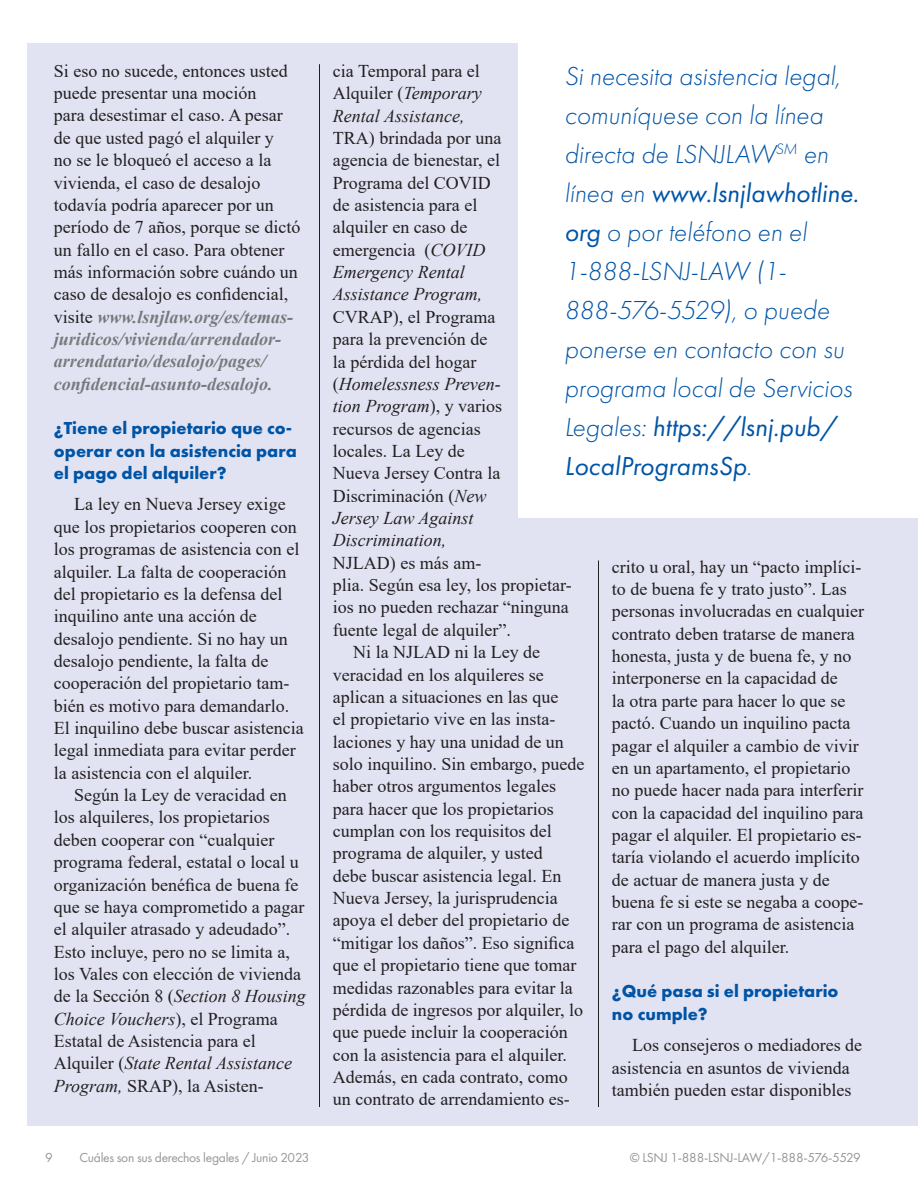
<style>
.page{position:relative;width:918px;height:1188px;background:#fff}
.page>*{position:absolute;margin:0;border:0;box-sizing:border-box;transform-origin:0 0}
.t1{font:italic 300 27px/39px "Futura PT";color:#0054a6}
.t2{font:18px/22.4px "Times New Roman";color:#231f20}
.t3{font:700 18px/22.4px "Futura PT";color:#0054a6}
.t4{font:13.5px "Futura PT";letter-spacing:-.02em;color:#949698}
.s1{font-weight:700;font-style:italic;color:#77797b}
.s2{font-style:italic}
.s3{font-weight:400}
</style>
<div class="page">
<div style="left:27px;top:43px;width:891px;height:1083px;background:#e1e3f3"></div>
<div style="left:518px;top:35px;width:400px;height:483px;background:#fff"></div>
<hr style="left:319px;top:64px;width:1px;height:1043px;background:#231f20">
<hr style="left:598px;top:561px;width:1px;height:546px;background:#231f20">
<p class="t2" style="left:54px;top:59px;width:248px">Si eso no sucede, entonces usted puede presentar una moción<br>para desestimar el caso. A pesar de que usted pagó el alquiler y<br>no se le bloqueó el acceso a la vivienda, el caso de desalojo todavía podría aparecer por un período de 7 años, porque se dictó un fallo en el caso. Para obtener más información sobre cuándo un caso de desalojo es confidencial, visite <span class="s1">www.lsnjlaw.org/es/temas&shy;juridicos/vivienda/arrendador&shy;arrendatario/desalojo/pages/ confidencial-asunto-desalojo.</span></p>
<p class="t3" style="left:54px;top:417px;width:244px">¿Tiene el propietario que co&shy;operar con la asistencia para el pago del alquiler?</p>
<p class="t2" style="left:54px;top:493px;width:251px;text-indent:20px">La ley en Nueva Jersey exige que los propietarios cooperen con los programas de asistencia con el alquiler. La falta de cooperación del propietario es la defensa del inquilino ante una acción de desalojo pendiente. Si no hay un desalojo pendiente, la falta de cooperación del propietario tam&shy;bién es motivo para demandarlo.<br>El inquilino debe buscar asistencia legal inmediata para evitar perder la asistencia con el alquiler.</p>
<p class="t2" style="left:54px;top:783px;width:253px;text-indent:20px">Según la Ley de veracidad en los alquileres, los propietarios deben cooperar con “cualquier programa federal, estatal o local u organización benéfica de buena fe que se haya comprometido a pagar el alquiler atrasado y adeudado”.<br>Esto incluye, pero no se limita a, los Vales con elección de vivienda de la Sección 8 (<span class="s2">Section 8 Housing<br>Choice Vouchers</span>), el Programa<br>Estatal de Asistencia para el<br>Alquiler (<span class="s2">State Rental Assistance<br>Program,</span> SRAP), la Asisten-</p>
<p class="t2" style="left:333px;top:59px;width:150px;text-align:justify">cia Temporal para el Alquiler (<span class="s2">Temporary Rental Assistance,</span></p>
<p class="t2" style="left:333px;top:126px;width:170px">TRA) brindada por una agencia de bienestar, el<br>Programa del COVID de asistencia para el alquiler en caso de emergencia (<span class="s2">COVID<br>Emergency Rental<br>Assistance Program,</span></p>
<p class="t2" style="left:333px;top:305px;width:171px">CVRAP), el Programa para la prevención de la pérdida del hogar (<span class="s2">Homelessness Preven&shy;tion Program</span>), y varios recursos de agencias locales. La Ley de<br>Nueva Jersey Contra la<br>Discriminación (<span class="s2">New<br>Jersey Law Against<br>Discrimination,</span></p>
<p class="t2" style="left:333px;top:551px;width:150px">NJLAD) es más am-</p>
<p class="t2" style="left:333px;top:573px;width:240px">plia. Según esa ley, los propietar-</p>
<p class="t2" style="left:333px;top:596px;width:237px">ios no pueden rechazar “ninguna</p>
<p class="t2" style="left:333px;top:618px;width:179px">fuente legal de alquiler”.</p>
<p class="t2" style="left:353px;top:640px;width:188px">Ni la NJLAD ni la Ley de</p>
<p class="t2" style="left:333px;top:663px;width:212px">veracidad en los alquileres se</p>
<p class="t2" style="left:333px;top:685px;width:227px">aplican a situaciones en las que</p>
<p class="t2" style="left:333px;top:707px;width:224px">el propietario vive en las insta-</p>
<p class="t2" style="left:333px;top:730px;width:232px">laciones y hay una unidad de un</p>
<p class="t2" style="left:333px;top:752px;width:253px">solo inquilino. Sin embargo, puede</p>
<p class="t2" style="left:333px;top:775px;width:225px">haber otros argumentos legales</p>
<p class="t2" style="left:333px;top:797px;width:222px">para hacer que los propietarios</p>
<p class="t2" style="left:333px;top:819px;width:220px">cumplan con los requisitos del</p>
<p class="t2" style="left:333px;top:842px;width:211px">programa de alquiler, y usted</p>
<p class="t2" style="left:333px;top:864px;width:230px">debe buscar asistencia legal. En</p>
<p class="t2" style="left:333px;top:886px;width:226px">Nueva Jersey, la jurisprudencia</p>
<p class="t2" style="left:333px;top:909px;width:238px">apoya el deber del propietario de</p>
<p class="t2" style="left:333px;top:931px;width:243px">“mitigar los daños”. Eso significa</p>
<p class="t2" style="left:333px;top:953px;width:245px">que el propietario tiene que tomar</p>
<p class="t2" style="left:333px;top:976px;width:241px">medidas razonables para evitar la</p>
<p class="t2" style="left:333px;top:998px;width:252px">pérdida de ingresos por alquiler, lo</p>
<p class="t2" style="left:333px;top:1020px;width:236px">que puede incluir la cooperación</p>
<p class="t2" style="left:333px;top:1043px;width:235px">con la asistencia para el alquiler.</p>
<p class="t2" style="left:333px;top:1065px;width:236px">Además, en cada contrato, como</p>
<p class="t2" style="left:333px;top:1088px;width:238px">un contrato de arrendamiento es-</p>
<p class="t1" style="left:564px;top:57px;width:296px">Si necesita asistencia legal, comuníquese con la línea directa de LSNJLAW<sup>SM</sup> en línea en <span class="s3">www.lsnjlawhotline. org</span> o por teléfono en el<br>1-888-LSNJ-LAW (1-<br>888-576-5529), o puede ponerse en contacto con su programa local de Servicios<br>Legales: <span class="s3">https://lsnj.pub/<br>LocalProgramsSp</span>.</p>
<p class="t2" style="left:612px;top:555px;width:254px">crito u oral, hay un “pacto implíci&shy;to de buena fe y trato justo”. Las personas involucradas en cualquier contrato deben tratarse de manera honesta, justa y de buena fe, y no interponerse en la capacidad de<br>la otra parte para hacer lo que se pactó. Cuando un inquilino pacta pagar el alquiler a cambio de vivir en un apartamento, el propietario no puede hacer nada para interferir con la capacidad del inquilino para pagar el alquiler. El propietario es&shy;taría violando el acuerdo implícito de actuar de manera justa y de buena fe si este se negaba a coope&shy;rar con un programa de asistencia para el pago del alquiler.</p>
<p class="t3" style="left:612px;top:980px;width:228px">¿Qué pasa si el propietario no cumple?</p>
<p class="t2" style="left:612px;top:1033px;width:252px;text-indent:20px">Los consejeros o mediadores de asistencia en asuntos de vivienda también pueden estar disponibles</p>
<p class="t4" style="left:45px;top:1149px;width:9px">9</p>
<p class="t4" style="left:79px;top:1149px;width:232px">Cuáles son sus derechos legales / Junio 2023</p>
<p class="t4" style="left:630px;top:1149px;width:233px">© LSNJ 1-888-LSNJ-LAW/1-888-576-5529</p>
</div>
